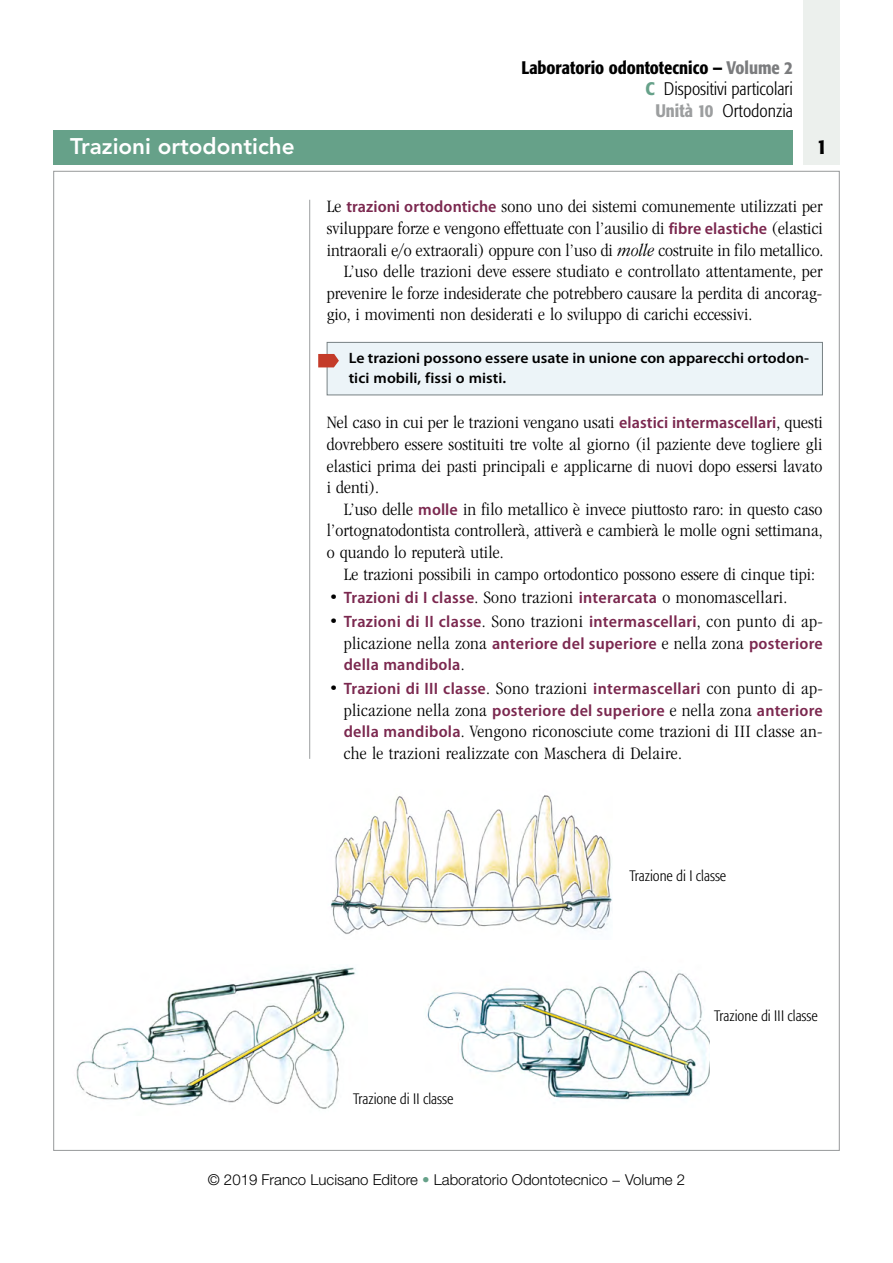
<style>
.page{position:relative;width:893px;height:1263px;background:#fff}
.page>*{position:absolute;margin:0;border:0;box-sizing:border-box;transform-origin:0 0}
.t1{font:800 22.5px "Avenir LT Std";color:#fff}
.t2{font:500 condensed 21px "Formata";color:#000}
.t3{font:300 condensed 18px/21.6px "ITC Garamond Std";letter-spacing:.005em;color:#000;text-align:justify;scale:1.05 1}
.t4{font:300 condensed 18px/21.6px "Formata";color:#000;text-align:right}
.t5{font:600 semi-condensed 16.5px/21.6px "Myriad Pro";letter-spacing:.015em;color:#7b284f;text-align:justify;scale:1.05 1}
.t6{font:600 15px/19.8px "Myriad Pro";letter-spacing:.005em;color:#000;scale:1.05 1}
.t7{font:300 15px "Helvetica Neue LT Std";color:#000}
.t8{font:300 condensed 15px "Formata";color:#000}
.s1{font-weight:500}
.s2{font-weight:500;color:#7b7c7e}
.s3{font-weight:500;color:#66a189}
.s4{font-weight:500;color:#9c9e9f}
.s5{font-family:"Myriad Pro";font-weight:600;font-stretch:semi-condensed;font-size:16.5px;color:#7b284f}
.s6{font-style:italic}
.s7{font-family:"ITC Garamond Std";font-weight:300;font-stretch:condensed;font-size:18px;color:#000}
.s8{color:#66a189}
</style>
<div class="page">
<div style="left:53px;top:130px;width:740px;height:34px;background:#66a189"></div>
<div style="left:804px;top:0;width:36px;height:164px;background:#ecf0ed"></div>
<hr style="left:309px;top:200px;width:1px;height:559px;background:#9c9e9f">
<div style="left:327px;top:342px;width:495px;height:53px;background:#ecf4f8"></div>
<div style="left:327px;top:342px;width:496px;height:53px;border:1px solid #788184"></div>
<svg style="left:318px;top:354px;width:21px;height:13px"></svg>
<img style="left:330px;top:795px;width:282px;height:140px">
<img style="left:426px;top:970px;width:283px;height:130px">
<img style="left:76px;top:966px;width:280px;height:143px">
<p class="t4" style="left:521px;top:57px;width:273px"><span class="s1">Laboratorio odontotecnico −</span> <span class="s2">Volume 2<br></span><span class="s3">C</span> Dispositivi particolari<br><span class="s4">Unità 10</span> Ortodonzia</p>
<p class="t1" style="left:70px;top:133px;width:226px">Trazioni ortodontiche</p>
<p class="t2" style="left:817px;top:133px;width:12px">1</p>
<p class="t3" style="left:327px;top:196px;width:474px">Le <span class="s5">trazioni ortodontiche</span> sono uno dei sistemi comunemente utilizzati per</p>
<p class="t3" style="left:327px;top:218px;width:474px">sviluppare forze e vengono effettuate con l’ausilio di <span class="s5">fibre elastiche</span> (elastici</p>
<p class="t3" style="left:327px;top:239px;width:475px">intraorali e/o extraorali) oppure con l’uso di <span class="s6">molle</span> costruite in filo metallico.</p>
<p class="t3" style="left:344px;top:261px;width:458px">L’uso delle trazioni deve essere studiato e controllato attentamente, per</p>
<p class="t3" style="left:327px;top:282px;width:473px">prevenire le forze indesiderate che potrebbero causare la perdita di ancorag-</p>
<p class="t3" style="left:327px;top:304px;width:407px">gio, i movimenti non desiderati e lo sviluppo di carichi eccessivi.</p>
<p class="t6" style="left:349px;top:348px;width:440px">Le trazioni possono essere usate in unione con apparecchi ortodon&shy;tici mobili, fissi o misti.</p>
<p class="t3" style="left:327px;top:412px;width:474px">Nel caso in cui per le trazioni vengano usati <span class="s5">elastici intermascellari</span>, questi dovrebbero essere sostituiti tre volte al giorno (il paziente deve togliere gli elastici prima dei pasti principali e applicarne di nuovi dopo essersi lavato i denti).</p>
<p class="t3" style="left:327px;top:498px;width:474px;text-indent:17px">L’uso delle <span class="s5">molle</span> in filo metallico è invece piuttosto raro: in questo caso l’ortognatodontista controllerà, attiverà e cambierà le molle ogni settimana, o quando lo reputerà utile.</p>
<p class="t3" style="left:344px;top:563px;width:450px">Le trazioni possibili in campo ortodontico possono essere di cinque tipi:</p>
<p class="t3" style="left:329px;top:587px;width:438px">• <span class="s5">Trazioni di I classe</span>. Sono trazioni <span class="s5">interarcata</span> o monomascellari.</p>
<p class="t5" style="left:344px;top:611px;width:458px;text-indent:-15px"><span class="s7">•</span> Trazioni di II classe<span class="s7">. Sono trazioni</span> intermascellari<span class="s7">, con punto di ap&shy;plicazione nella zona</span> anteriore del superiore <span class="s7">e nella zona</span> posteriore della mandibola<span class="s7">.</span></p>
<p class="t5" style="left:329px;top:678px;width:472px;text-align:right"><span class="s7">•</span> Trazioni di III classe<span class="s7">. Sono trazioni</span> intermascellari <span class="s7">con punto di ap&shy;plicazione nella zona</span> posteriore del superiore <span class="s7">e nella zona</span> anteriore</p>
<p class="t3" style="left:344px;top:721px;width:457px"><span class="s5">della mandibola</span>. Vengono riconosciute come trazioni di III classe an&shy;che le trazioni realizzate con Maschera di Delaire.</p>
<p class="t8" style="left:629px;top:867px;width:98px">Trazione di I classe</p>
<p class="t8" style="left:353px;top:1090px;width:102px">Trazione di II classe</p>
<p class="t7" style="left:208px;top:1170px;width:479px">© 2019 Franco Lucisano Editore <span class="s8">•</span> Laboratorio Odontotecnico − Volume 2</p>
<p class="t8" style="left:714px;top:1007px;width:105px">Trazione di III classe</p>
</div>
